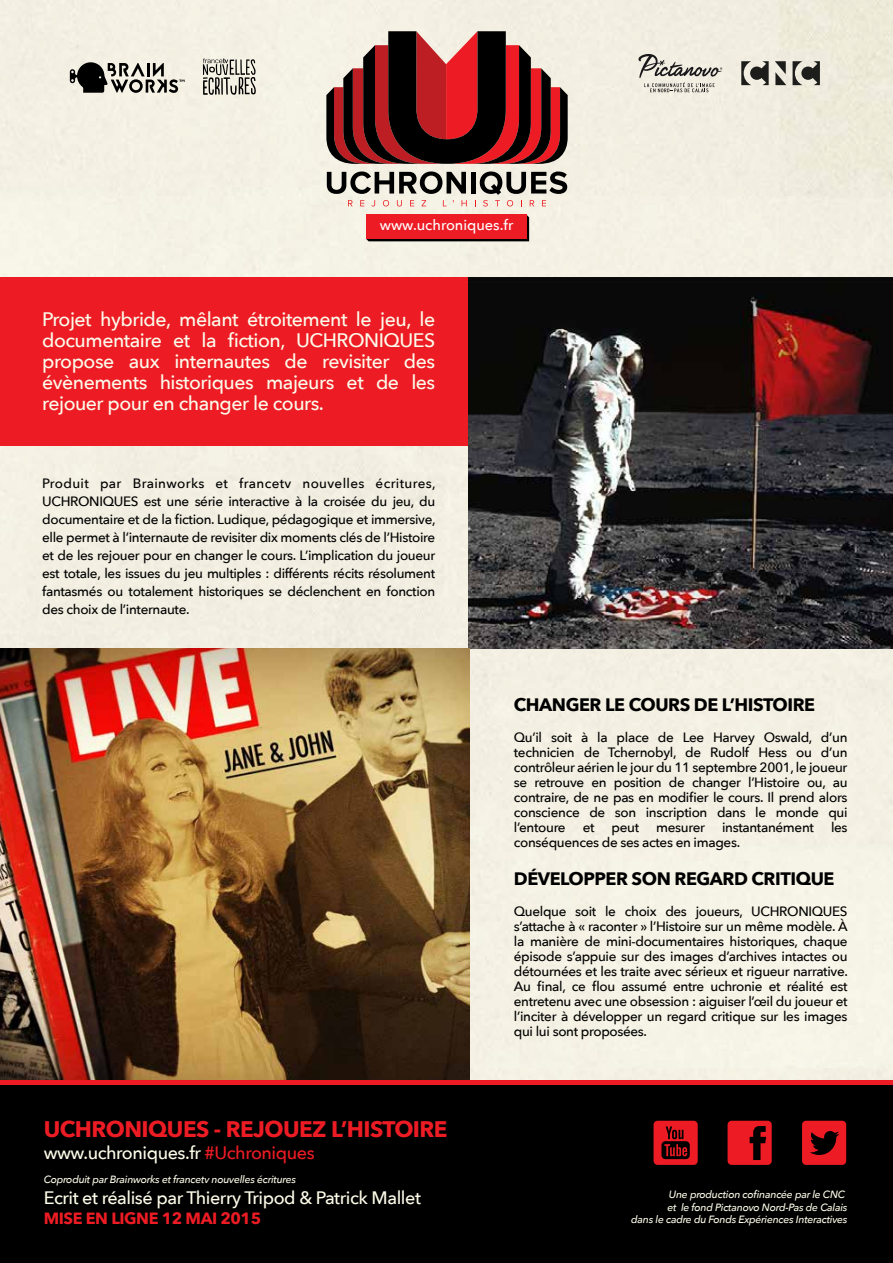
<style>
.page{position:relative;width:893px;height:1263px;background:#fff}
.page>*{position:absolute;margin:0;border:0;box-sizing:border-box;transform-origin:0 0}
.t1{font:700 22.5px "Avenir Next";letter-spacing:-.025em;color:#ed1c24}
.t2{font:500 19.5px/21px "Avenir Next";letter-spacing:-.025em;color:#fcfbeb;text-align:justify}
.t3{font:500 18px "Avenir Next";letter-spacing:-.025em;color:#fdfce9}
.t4{font:700 18px "Avenir Next";letter-spacing:-.025em;color:#000}
.t5{font:700 16.2px "Avenir Next";letter-spacing:-.025em;color:#ed1c24}
.t6{font:500 14.55px "Avenir Next";color:#fff}
.t7{font:500 13.5px/15px "Avenir Next";letter-spacing:-.025em;color:#000;text-align:justify}
.t8{font:italic 500 10.5px/12.6px "Avenir Next";letter-spacing:-.025em;color:#fdfce9;text-align:right}
.s1{color:#ed1c24}
</style>
<div class="page">
<div style="left:0;top:0;width:893px;height:1081px;background:#f4f0e3"></div>
<svg style="left:327px;top:171px;width:139px;height:23px;background:#84827b"></svg>
<div style="left:471px;top:172px;width:5px;height:22px;background:#000"></div>
<svg style="left:348px;top:200px;width:5px;height:6px"></svg>
<svg style="left:360px;top:200px;width:4px;height:6px"></svg>
<svg style="left:371px;top:200px;width:4px;height:6px"></svg>
<svg style="left:383px;top:200px;width:6px;height:6px"></svg>
<svg style="left:397px;top:200px;width:5px;height:6px"></svg>
<svg style="left:410px;top:200px;width:4px;height:6px"></svg>
<svg style="left:422px;top:200px;width:4px;height:6px"></svg>
<svg style="left:443px;top:200px;width:4px;height:6px"></svg>
<svg style="left:461px;top:200px;width:6px;height:6px"></svg>
<svg style="left:475px;top:171px;width:92px;height:35px;background:#a8a299"></svg>
<svg style="left:326px;top:31px;width:242px;height:133px;background:#7e3838"></svg>
<div style="left:0;top:1084px;width:893px;height:179px;background:#000"></div>
<div style="left:0;top:278px;width:468px;height:168px;background:#ed1c24"></div>
<img style="left:468px;top:278px;width:425px;height:370px">
<img style="left:0;top:648px;width:469px;height:433px">
<hr style="left:0;top:1081px;width:893px;height:4px;background:#ed1c24">
<svg style="left:802px;top:1121px;width:44px;height:44px"></svg>
<svg style="left:728px;top:1121px;width:44px;height:44px;background:#c1161d"></svg>
<svg style="left:70px;top:62px;width:115px;height:31px;background:#8a8881"></svg>
<svg style="left:203px;top:58px;width:53px;height:37px;background:#a6a49b"></svg>
<svg style="left:741px;top:61px;width:79px;height:24px;background:#8e8c84"></svg>
<svg style="left:638px;top:53px;width:84px;height:39px;background:#c7c3b9"></svg>
<svg style="left:654px;top:1121px;width:44px;height:44px"></svg>
<svg style="left:366px;top:214px;width:163px;height:27px"></svg>
<div style="left:366px;top:214px;width:160px;height:24px;background:#ed1c24"></div>
<p class="t6" style="left:380px;top:213px;width:135px">www.uchroniques.fr</p>
<p class="t2" style="left:42px;top:308px;width:395px">Projet hybride, mêlant étroitement le jeu, le documentaire et la fiction, UCHRONIQUES propose aux internautes de revisiter des évènements historiques majeurs et de les rejouer pour en changer le cours.</p>
<p class="t7" style="left:42px;top:473px;width:395px;line-height:18px">Produit par Brainworks et francetv nouvelles écritures, UCHRONIQUES est une série interactive à la croisée du jeu, du documentaire et de la fiction. Ludique, pédagogique et immersive, elle permet à l’internaute de revisiter dix moments clés de l’Histoire et de les rejouer pour en changer le cours. L’implication du joueur est totale, les issues du jeu multiples : différents récits résolument fantasmés ou totalement historiques se déclenchent en fonction des choix de l’internaute.</p>
<p class="t1" style="left:44px;top:1110px;width:405px">UCHRONIQUES - REJOUEZ L’HISTOIRE</p>
<p class="t3" style="left:44px;top:1137px;width:272px">www.uchroniques.fr <span class="s1">#Uchroniques</span></p>
<p class="t8" style="left:44px;top:1172px;width:254px">Coproduit par Brainworks et francetv nouvelles écritures</p>
<p class="t3" style="left:44px;top:1183px;width:379px">Ecrit et réalisé par Thierry Tripod &amp; Patrick Mallet</p>
<p class="t5" style="left:44px;top:1204px;width:219px">MISE EN LIGNE 12 MAI 2015</p>
<p class="t4" style="left:514px;top:689px;width:303px">CHANGER LE COURS DE L’HISTOIRE</p>
<p class="t7" style="left:514px;top:729px;width:335px">Qu’il soit à la place de Lee Harvey Oswald, d’un technicien de Tchernobyl, de Rudolf Hess ou d’un contrôleur aérien le jour du 11 septembre 2001, le joueur se retrouve en position de changer l’Histoire ou, au contraire, de ne pas en modifier le cours. Il prend alors conscience de son inscription dans le monde qui l’entoure</p>
<p class="t7" style="left:583px;top:819px;width:13px">et</p>
<p class="t7" style="left:612px;top:819px;width:29px">peut</p>
<p class="t7" style="left:656px;top:819px;width:50px">mesurer</p>
<p class="t7" style="left:722px;top:819px;width:93px">instantanément</p>
<p class="t7" style="left:831px;top:819px;width:18px">les</p>
<p class="t7" style="left:514px;top:834px;width:228px">conséquences de ses actes en images.</p>
<p class="t4" style="left:514px;top:863px;width:322px">DÉVELOPPER SON REGARD CRITIQUE</p>
<p class="t7" style="left:514px;top:903px;width:336px">Quelque soit le choix des joueurs, UCHRONIQUES s’attache à « raconter » l’Histoire sur un même modèle. À la manière de mini-documentaires historiques, chaque épisode s’appuie sur des images d’archives intactes ou détournées et les traite avec sérieux et rigueur narrative.<br>Au final, ce flou assumé entre uchronie et réalité est entretenu avec une obsession : aiguiser l’œil du joueur et l’inciter à développer un regard critique sur les images qui lui sont proposées.</p>
<p class="t8" style="left:631px;top:1188px;width:218px">Une production cofinancée par le CNC<br>et le fond Pictanovo Nord-Pas de Calais<br>dans le cadre du Fonds Expériences Interactives</p>
</div>
